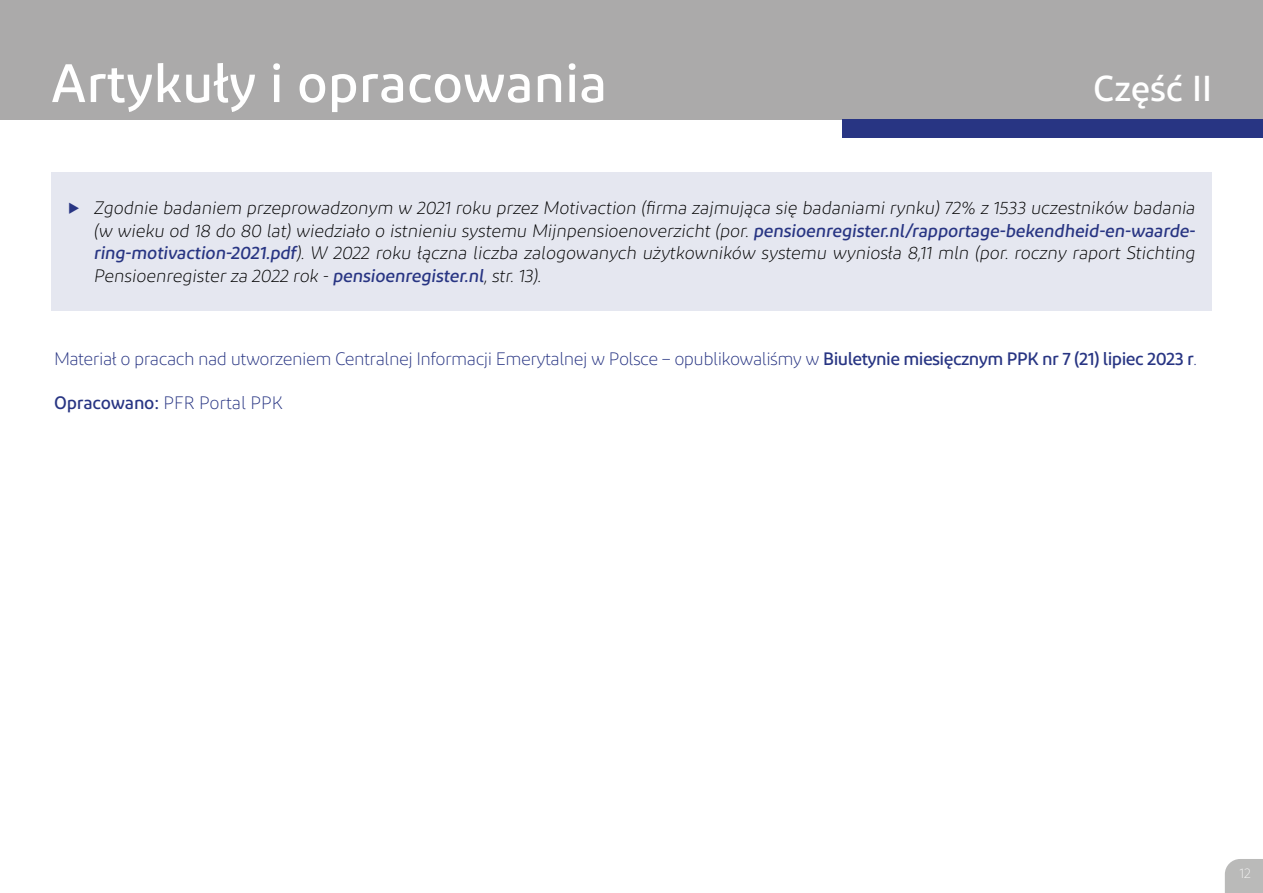
<style>
.page{position:relative;width:1263px;height:893px;background:#fff}
.page>*{position:absolute;margin:0;border:0;box-sizing:border-box;transform-origin:0 0}
.t1{font:500 54px "Diodrum Cyrillic";color:#fff}
.t2{font:500 36px "Diodrum Cyrillic";color:#fff}
.t3{font:300 18px/22.5px "Diodrum Cyrillic";color:#000;text-align:justify}
.t4{font:300 18px "Diodrum Cyrillic";letter-spacing:-.03em;color:#283583}
.t5{font:300 18px "Diodrum Cyrillic";letter-spacing:-.01em;color:#283583}
.t6{font:200 13.8px "Diodrum Cyrillic";color:#fff}
.s1{color:#283583}
.s2{font-weight:500;color:#283583}
.s3{font-weight:500}
</style>
<div class="page">
<div style="left:51px;top:172px;width:1161px;height:138px;background:#e5e7f0"></div>
<svg style="left:1225px;top:859px;width:38px;height:34px"></svg>
<div style="left:0;top:0;width:1263px;height:119px;background:#abaaaa"></div>
<div style="left:842px;top:119px;width:421px;height:19px;background:#283583"></div>
<h1 class="t1" style="left:51px;top:49px;width:558px">Artykuły i opracowania</h1>
<h2 class="t2" style="left:1093px;top:66px;width:120px">Część II</h2>
<p class="t3" style="left:93px;top:197px;width:1106px;text-indent:-25px"><span class="s1">◆</span> Zgodnie badaniem przeprowadzonym w 2021 roku przez Motivaction (firma zajmująca się badaniami rynku) 72% z 1533 uczestników badania (w wieku od 18 do 80 lat) wiedziało o istnieniu systemu Mijnpensioenoverzicht (por. <span class="s2">pensioenregister.nl/rapportage-bekendheid-en-waarde&shy;ring-motivaction-2021.pdf</span>). W 2022 roku łączna liczba zalogowanych użytkowników systemu wyniosła 8,11 mln (por. roczny raport Stichting Pensioenregister za 2022 rok - <span class="s2">pensioenregister.nl</span>, str. 13).</p>
<p class="t4" style="left:54px;top:348px;width:1144px">Materiał o pracach nad utworzeniem Centralnej Informacji Emerytalnej w Polsce – opublikowaliśmy w <span class="s3">Biuletynie miesięcznym PPK nr 7 (21) lipiec 2023 r</span>.</p>
<p class="t5" style="left:54px;top:392px;width:231px"><span class="s3">Opracowano:</span> PFR Portal PPK</p>
<p class="t6" style="left:1239px;top:865px;width:13px">12</p>
</div>
